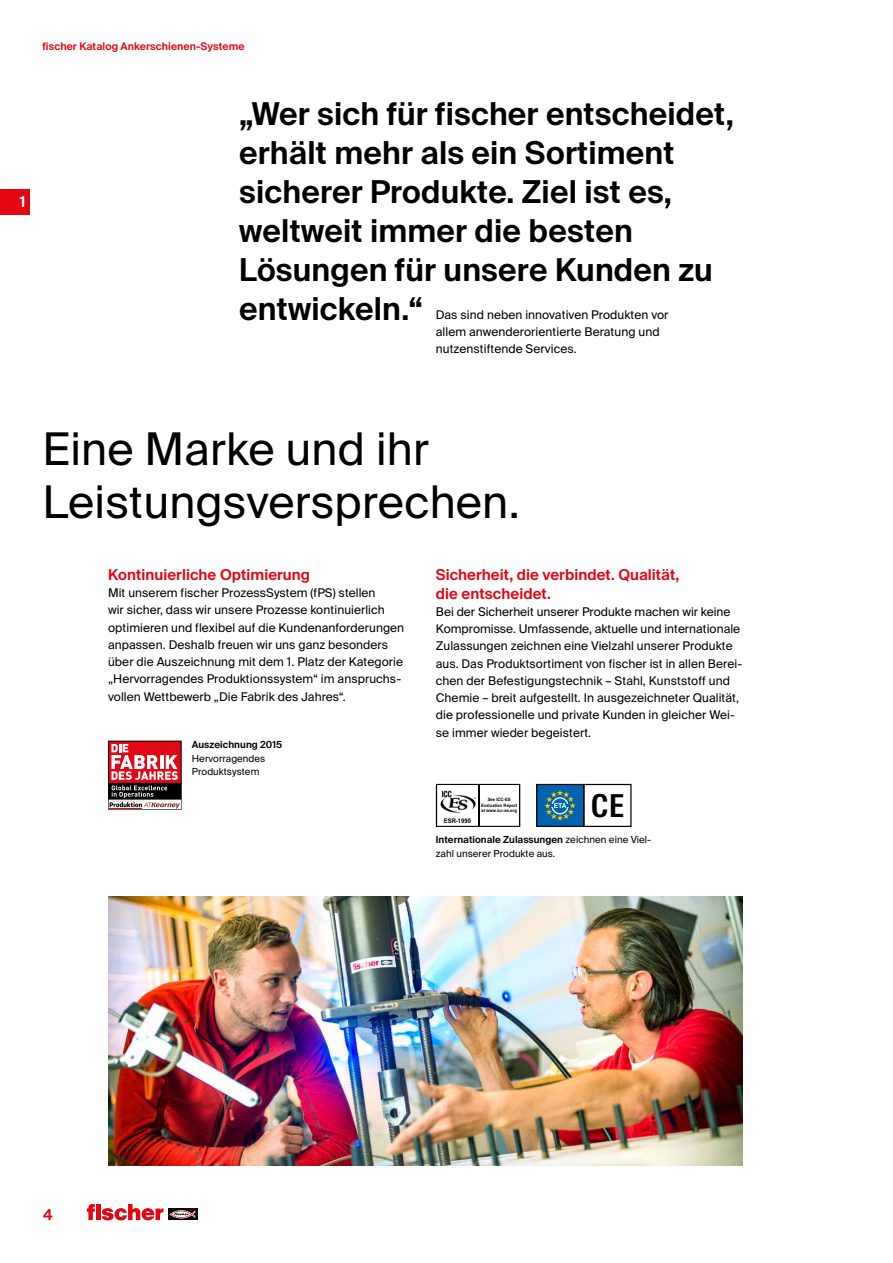
<style>
.page{position:relative;width:893px;height:1263px;background:#fff}
.page>*{position:absolute;margin:0;border:0;box-sizing:border-box;transform-origin:0 0}
.t1{font:45px/52.5px "fischerstrong";letter-spacing:.005em;color:#000}
.t2{font:600 31.5px/39px "fischerstrong";letter-spacing:.005em;color:#000}
.t3{font:600 31.5px "fischerstrong Cond";color:#000}
.t4{font:600 15px/18.8px "fischerstrong";letter-spacing:.005em;color:#e30613}
.t5{font:600 15px "fischerstrong";color:#fff}
.t6{font:12px/17.2px "fischerstrong";letter-spacing:.005em;color:#000}
.t7{font:600 10.5px "fischerstrong";letter-spacing:.005em;color:#e30613}
.t8{font:9.75px/13.5px "fischerstrong";letter-spacing:.005em;color:#000}
.t9{font:600 9.75px "fischerstrong";letter-spacing:.005em;color:#000}
.t10{font:700 6.3px "Arial";color:#000;scale:.93 1}
.t11{font:700 4.5px/5.4px "Arial";color:#000;text-align:center;scale:.93 1}
.s1{font-weight:600}
</style>
<div class="page">
<svg style="left:168px;top:1208px;width:29px;height:12px"></svg>
<svg style="left:169px;top:1210px;width:26px;height:8px"></svg>
<svg style="left:87px;top:1204px;width:76px;height:16px"></svg>
<div style="left:0;top:189px;width:30px;height:26px;background:#e30613"></div>
<img style="left:108px;top:896px;width:634px;height:269px">
<div style="left:537px;top:784px;width:47px;height:42px;background:#0063af"></div>
<svg style="left:544px;top:790px;width:32px;height:31px"></svg>
<div style="left:536px;top:784px;width:48px;height:43px;border:1px solid #000"></div>
<div style="left:583px;top:784px;width:49px;height:43px;border:1px solid #000"></div>
<svg style="left:436px;top:784px;width:84px;height:43px"></svg>
<hr style="left:478px;top:784px;width:1px;height:42px;background:#000">
<div style="left:108px;top:741px;width:73px;height:43px;background:#e30613"></div>
<svg style="left:108px;top:744px;width:74px;height:66px"></svg>
<p class="t7" style="left:43px;top:41px;width:204px">fischer Katalog Ankerschienen-Systeme</p>
<p class="t5" style="left:20px;top:193px;width:7px">1</p>
<h2 class="t2" style="left:239px;top:95px;width:496px">„Wer sich für fischer entscheidet, erhält mehr als ein Sortiment sicherer Produkte. Ziel ist es, weltweit immer die besten<br>Lösungen für unsere Kunden zu entwickeln.“</h2>
<p class="t6" style="left:436px;top:306px;width:234px">Das sind neben innovativen Produkten vor allem anwenderorientierte Beratung und nutzenstiftende Services.</p>
<h1 class="t1" style="left:43px;top:423px;width:479px">Eine Marke und ihr<br>Leistungsversprechen.</h1>
<p class="t4" style="left:108px;top:565px;width:204px">Kontinuierliche Optimierung</p>
<p class="t6" style="left:108px;top:584px;width:298px">Mit unserem fischer ProzessSystem (fPS) stellen<br>wir sicher, dass wir unsere Prozesse kontinuierlich optimieren und flexibel auf die Kundenanforderungen anpassen. Deshalb freuen wir uns ganz besonders über die Auszeichnung mit dem 1. Platz der Kategorie „Hervorragendes Produktionssystem“ im anspruchs&shy;vollen Wettbewerb „Die Fabrik des Jahres“.</p>
<p class="t9" style="left:192px;top:739px;width:92px">Auszeichnung 2015</p>
<p class="t8" style="left:192px;top:752px;width:75px">Hervorragendes<br>Produktsystem</p>
<p class="t4" style="left:436px;top:565px;width:245px">Sicherheit, die verbindet. Qualität, die entscheidet.</p>
<p class="t6" style="left:436px;top:603px;width:308px">Bei der Sicherheit unserer Produkte machen wir keine Kompromisse. Umfassende, aktuelle und internationale Zulassungen zeichnen eine Vielzahl unserer Produkte aus. Das Produktsortiment von fischer ist in allen Berei&shy;chen der Befestigungstechnik – Stahl, Kunststoff und Chemie – breit aufgestellt. In ausgezeichneter Qualität, die professionelle und private Kunden in gleicher Wei&shy;se immer wieder begeistert.</p>
<p class="t10" style="left:444px;top:816px;width:31px">ESR-1990</p>
<p class="t11" style="left:481px;top:797px;width:40px">See ICC-ES<br>Evaluation Report at www.icc-es.org</p>
<h2 class="t3" style="left:591px;top:787px;width:34px">CE</h2>
<p class="t8" style="left:436px;top:833px;width:217px"><span class="s1">Internationale Zulassungen</span> zeichnen eine Viel&shy;zahl unserer Produkte aus.</p>
<p class="t4" style="left:43px;top:1206px;width:11px">4</p>
</div>
